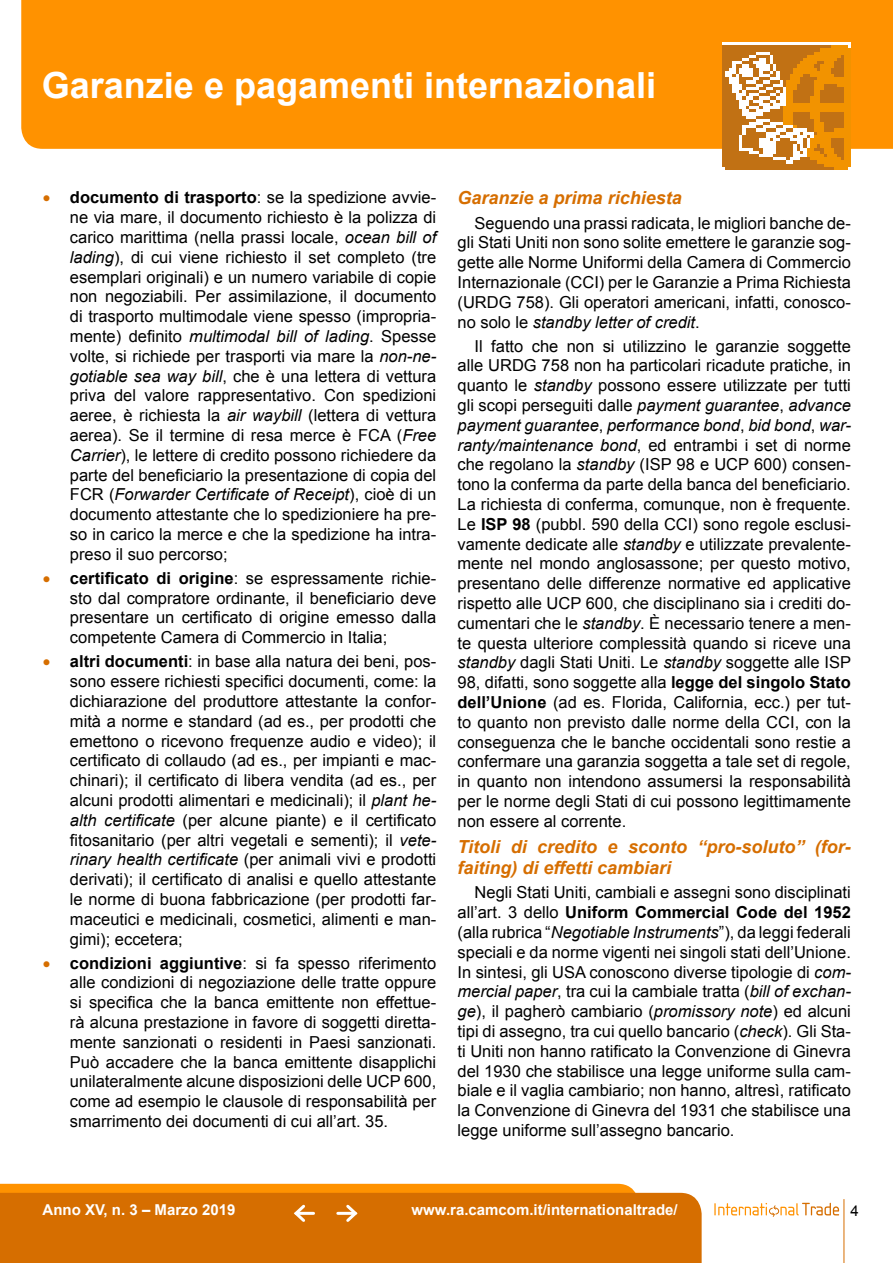
<style>
.page{position:relative;width:893px;height:1263px;background:#fff}
.page>*{position:absolute;margin:0;border:0;box-sizing:border-box;transform-origin:0 0}
.t1{font:700 36px "Arial";color:#fff}
.t2{font:italic 700 18px/21.6px "Arial";color:#d66e00}
.t3{font:16.5px/19.8px "Arial";color:#000;text-align:justify}
.t4{font:700 15px "Arial";color:#fff}
.t5{font:15px "Arial";color:#000}
.s1{color:#d66e00}
.s2{font-weight:700}
.s3{font-style:italic}
</style>
<div class="page">
<div style="left:0;top:1184px;width:639px;height:9px;background:#ff9200"></div>
<div style="left:21px;top:0;width:872px;height:149px;background:#ff9200"></div>
<img style="left:723px;top:42px;width:127px;height:128px">
<div style="left:0;top:1193px;width:702px;height:70px;background:#d66e00"></div>
<hr style="left:844px;top:1199px;width:1px;height:64px;background:#d66e00">
<svg style="left:714px;top:1203px;width:125px;height:14px"></svg>
<hr style="left:296px;top:1212px;width:18px;height:3px;background:#fff">
<svg style="left:292px;top:1202px;width:16px;height:23px"></svg>
<hr style="left:338px;top:1212px;width:17px;height:3px;background:#fff">
<svg style="left:343px;top:1202px;width:17px;height:23px"></svg>
<h1 class="t1" style="left:42px;top:61px;width:616px">Garanzie e pagamenti internazionali</h1>
<p class="t3" style="left:70px;top:188px;width:368px;text-indent:-27px"><span class="s1">•</span> <span class="s2">documento di trasporto</span>: se la spedizione avvie&shy;ne via mare, il documento richiesto è la polizza di carico marittima (nella prassi locale, <span class="s3">ocean bill of lading</span>), di cui viene richiesto il set completo (tre esemplari originali) e un numero variabile di copie non negoziabili. Per assimilazione, il documento di trasporto multimodale viene spesso (impropria&shy;mente) definito <span class="s3">multimodal bill of lading</span>. Spesse volte, si richiede per trasporti via mare la <span class="s3">non-ne&shy;gotiable sea way bill</span>, che è una lettera di vettura priva del valore rappresentativo. Con spedizioni aeree, è richiesta la <span class="s3">air waybill</span> (lettera di vettura aerea). Se il termine di resa merce è FCA (<span class="s3">Free Carrier</span>), le lettere di credito possono richiedere da parte del beneficiario la presentazione di copia del FCR (<span class="s3">Forwarder Certificate of Receipt</span>), cioè di un documento attestante che lo spedizioniere ha pre&shy;so in carico la merce e che la spedizione ha intra&shy;preso il suo percorso;</p>
<p class="t3" style="left:70px;top:568px;width:368px;text-indent:-27px"><span class="s1">•</span> <span class="s2">certificato di origine</span>: se espressamente richie&shy;sto dal compratore ordinante, il beneficiario deve presentare un certificato di origine emesso dalla competente Camera di Commercio in Italia;</p>
<p class="t3" style="left:70px;top:652px;width:368px;text-indent:-27px"><span class="s1">•</span> <span class="s2">altri documenti</span>: in base alla natura dei beni, pos&shy;sono essere richiesti specifici documenti, come: la dichiarazione del produttore attestante la confor&shy;mità a norme e standard (ad es., per prodotti che emettono o ricevono frequenze audio e video); il certificato di collaudo (ad es., per impianti e mac&shy;chinari); il certificato di libera vendita (ad es., per alcuni prodotti alimentari e medicinali); il <span class="s3">plant he&shy;alth certificate</span> (per alcune piante) e il certificato fitosanitario (per altri vegetali e sementi); il <span class="s3">vete&shy;rinary health certificate</span> (per animali vivi e prodotti derivati); il certificato di analisi e quello attestante le norme di buona fabbricazione (per prodotti far&shy;maceutici e medicinali, cosmetici, alimenti e man&shy;gimi); eccetera;</p>
<p class="t3" style="left:70px;top:953px;width:368px;text-indent:-27px"><span class="s1">•</span> <span class="s2">condizioni aggiuntive</span>: si fa spesso riferimento alle condizioni di negoziazione delle tratte oppure si specifica che la banca emittente non effettue&shy;rà alcuna prestazione in favore di soggetti diretta&shy;mente sanzionati o residenti in Paesi sanzionati.<br>Può accadere che la banca emittente disapplichi unilateralmente alcune disposizioni delle UCP 600, come ad esempio le clausole di responsabilità per smarrimento dei documenti di cui all’art. 35.</p>
<p class="t2" style="left:458px;top:188px;width:226px">Garanzie a prima richiesta</p>
<p class="t3" style="left:458px;top:213px;width:395px;text-indent:17px">Seguendo una prassi radicata, le migliori banche de&shy;gli Stati Uniti non sono solite emettere le garanzie sog&shy;gette alle Norme Uniformi della Camera di Commercio Internazionale (CCI) per le Garanzie a Prima Richiesta (URDG 758). Gli operatori americani, infatti, conosco&shy;no solo le <span class="s3">standby letter of credit</span>.</p>
<p class="t3" style="left:458px;top:336px;width:395px;text-indent:17px">Il fatto che non si utilizzino le garanzie soggette alle URDG 758 non ha particolari ricadute pratiche, in quanto le <span class="s3">standby</span> possono essere utilizzate per tutti gli scopi perseguiti dalle <span class="s3">payment guarantee</span>, <span class="s3">advance payment guarantee</span>, <span class="s3">performance bond</span>, <span class="s3">bid bond</span>, <span class="s3">war&shy;ranty/maintenance bond</span>, ed entrambi i set di norme che regolano la <span class="s3">standby</span> (ISP 98 e UCP 600) consen&shy;tono la conferma da parte della banca del beneficiario.<br>La richiesta di conferma, comunque, non è frequente.<br>Le <span class="s2">ISP 98</span> (pubbl. 590 della CCI) sono regole esclusi&shy;vamente dedicate alle <span class="s3">standby</span> e utilizzate prevalente&shy;mente nel mondo anglosassone; per questo motivo, presentano delle differenze normative ed applicative rispetto alle UCP 600, che disciplinano sia i crediti do&shy;cumentari che le <span class="s3">standby</span>. È necessario tenere a men&shy;te questa ulteriore complessità quando si riceve una <span class="s3">standby</span> dagli Stati Uniti. Le <span class="s3">standby</span> soggette alle ISP 98, difatti, sono soggette alla <span class="s2">legge del singolo Stato dell’Unione</span> (ad es. Florida, California, ecc.) per tut&shy;to quanto non previsto dalle norme della CCI, con la conseguenza che le banche occidentali sono restie a confermare una garanzia soggetta a tale set di regole, in quanto non intendono assumersi la responsabilità per le norme degli Stati di cui possono legittimamente non essere al corrente.</p>
<p class="t2" style="left:458px;top:836px;width:395px">Titoli di credito e sconto “pro-soluto” (for&shy;faiting) di effetti cambiari</p>
<p class="t3" style="left:458px;top:883px;width:395px;text-indent:17px">Negli Stati Uniti, cambiali e assegni sono disciplinati all’art. 3 dello <span class="s2">Uniform Commercial Code del 1952 </span>(alla rubrica “<span class="s3">Negotiable Instruments</span>”), da leggi federali speciali e da norme vigenti nei singoli stati dell’Unione.<br>In sintesi, gli USA conoscono diverse tipologie di <span class="s3">com&shy;mercial paper</span>, tra cui la cambiale tratta (<span class="s3">bill of exchan&shy;ge</span>), il pagherò cambiario (<span class="s3">promissory note</span>) ed alcuni tipi di assegno, tra cui quello bancario (<span class="s3">check</span>). Gli Sta&shy;ti Uniti non hanno ratificato la Convenzione di Ginevra del 1930 che stabilisce una legge uniforme sulla cam&shy;biale e il vaglia cambiario; non hanno, altresì, ratificato la Convenzione di Ginevra del 1931 che stabilisce una legge uniforme sull’assegno bancario.</p>
<p class="t4" style="left:43px;top:1200px;width:194px">Anno XV, n. 3 – Marzo 2019</p>
<p class="t4" style="left:412px;top:1200px;width:268px">www.ra.camcom.it/internationaltrade/</p>
<p class="t5" style="left:850px;top:1200px;width:10px">4</p>
</div>
